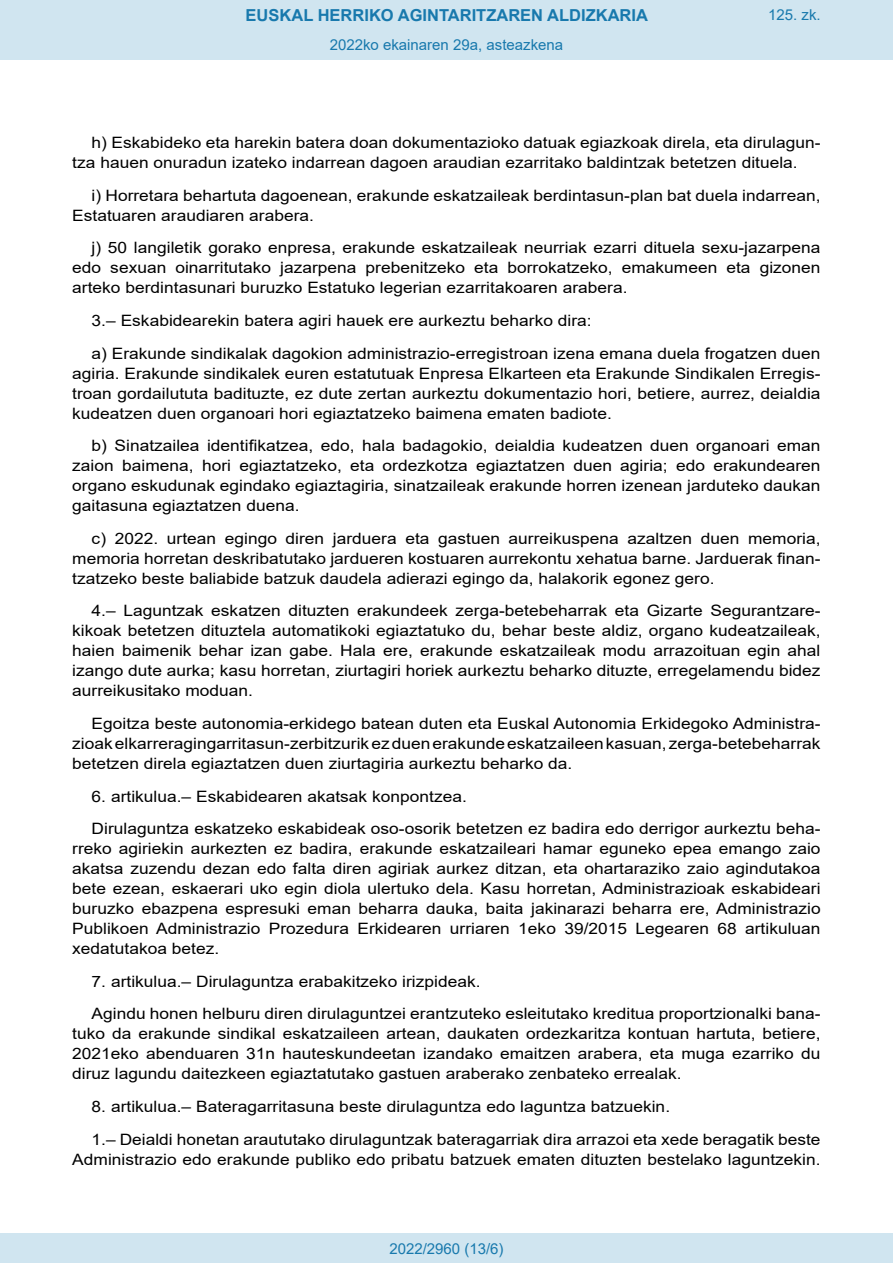
<style>
.page{position:relative;width:893px;height:1263px;background:#fff}
.page>*{position:absolute;margin:0;border:0;box-sizing:border-box;transform-origin:0 0}
.t1{font:700 16.5px "Arial";color:#1879ad}
.BOPVDetalle{font:15.6px/20px "Arial";color:#000;text-align:justify;scale:1.11 1}
.Paginacion_Centro{font:15px "Arial";color:#1879ad}
</style>
<div class="page">
<div style="left:0;top:0;width:893px;height:60px;background:#d0e5f0"></div>
<div style="left:0;top:1233px;width:893px;height:30px;background:#d0e5f0"></div>
<p class="t1" style="left:246px;top:3px;width:404px">EUSKAL HERRIKO AGINTARITZAREN ALDIZKARIA</p>
<p class="Paginacion_Centro" style="left:330px;top:35px;width:235px">2022ko ekainaren 29a, asteazkena</p>
<p class="Paginacion_Centro" style="left:768px;top:5px;width:54px">125. zk.</p>
<p class="BOPVDetalle" style="left:72px;top:133px;width:676px;text-indent:19px">h) Eskabideko eta harekin batera doan dokumentazioko datuak egiazkoak direla, eta dirulagun&shy;tza hauen onuradun izateko indarrean dagoen araudian ezarritako baldintzak betetzen dituela.</p>
<p class="BOPVDetalle" style="left:72px;top:185px;width:676px;text-indent:19px">i) Horretara behartuta dagoenean, erakunde eskatzaileak berdintasun-plan bat duela indarrean,<br>Estatuaren araudiaren arabera.</p>
<p class="BOPVDetalle" style="left:72px;top:238px;width:676px;text-indent:19px">j) 50 langiletik gorako enpresa, erakunde eskatzaileak neurriak ezarri dituela sexu-jazarpena edo sexuan oinarritutako jazarpena prebenitzeko eta borrokatzeko, emakumeen eta gizonen arteko berdintasunari buruzko Estatuko legerian ezarritakoaren arabera.</p>
<p class="BOPVDetalle" style="left:92px;top:310px;width:452px">3.– Eskabidearekin batera agiri hauek ere aurkeztu beharko dira:</p>
<p class="BOPVDetalle" style="left:72px;top:343px;width:676px;text-indent:19px">a) Erakunde sindikalak dagokion administrazio-erregistroan izena emana duela frogatzen duen agiria. Erakunde sindikalek euren estatutuak Enpresa Elkarteen eta Erakunde Sindikalen Erregis&shy;troan gordailututa badituzte, ez dute zertan aurkeztu dokumentazio hori, betiere, aurrez, deialdia kudeatzen duen organoari hori egiaztatzeko baimena ematen badiote.</p>
<p class="BOPVDetalle" style="left:72px;top:436px;width:676px;text-indent:19px">b) Sinatzailea identifikatzea, edo, hala badagokio, deialdia kudeatzen duen organoari eman zaion baimena, hori egiaztatzeko, eta ordezkotza egiaztatzen duen agiria; edo erakundearen organo eskudunak egindako egiaztagiria, sinatzaileak erakunde horren izenean jarduteko daukan gaitasuna egiaztatzen duena.</p>
<p class="BOPVDetalle" style="left:72px;top:528px;width:676px;text-indent:19px">c) 2022. urtean egingo diren jarduera eta gastuen aurreikuspena azaltzen duen memoria, memoria horretan deskribatutako jardueren kostuaren aurrekontu xehatua barne. Jarduerak finan&shy;tzatzeko beste baliabide batzuk daudela adierazi egingo da, halakorik egonez gero.</p>
<p class="BOPVDetalle" style="left:72px;top:601px;width:676px;text-indent:19px">4.– Laguntzak eskatzen dituzten erakundeek zerga-betebeharrak eta Gizarte Segurantzare&shy;kikoak betetzen dituztela automatikoki egiaztatuko du, behar beste aldiz, organo kudeatzaileak, haien baimenik behar izan gabe. Hala ere, erakunde eskatzaileak modu arrazoituan egin ahal izango dute aurka; kasu horretan, ziurtagiri horiek aurkeztu beharko dituzte, erregelamendu bidez aurreikusitako moduan.</p>
<p class="BOPVDetalle" style="left:72px;top:713px;width:676px;text-indent:19px">Egoitza beste autonomia-erkidego batean duten eta Euskal Autonomia Erkidegoko Administra&shy;zioak elkarreragingarritasun-zerbitzurik ez duen erakunde eskatzaileen kasuan, zerga-betebeharrak betetzen direla egiaztatzen duen ziurtagiria aurkeztu beharko da.</p>
<p class="BOPVDetalle" style="left:92px;top:786px;width:340px">6. artikulua.– Eskabidearen akatsak konpontzea.</p>
<p class="BOPVDetalle" style="left:72px;top:819px;width:676px;text-indent:19px">Dirulaguntza eskatzeko eskabideak oso-osorik betetzen ez badira edo derrigor aurkeztu beha&shy;rreko agiriekin aurkezten ez badira, erakunde eskatzaileari hamar eguneko epea emango zaio akatsa zuzendu dezan edo falta diren agiriak aurkez ditzan, eta ohartaraziko zaio agindutakoa bete ezean, eskaerari uko egin diola ulertuko dela. Kasu horretan, Administrazioak eskabideari buruzko ebazpena espresuki eman beharra dauka, baita jakinarazi beharra ere, Administrazio Publikoen Administrazio Prozedura Erkidearen urriaren 1eko 39/2015 Legearen 68 artikuluan xedatutakoa betez.</p>
<p class="BOPVDetalle" style="left:92px;top:971px;width:352px">7. artikulua.– Dirulaguntza erabakitzeko irizpideak.</p>
<p class="BOPVDetalle" style="left:72px;top:1004px;width:676px;text-indent:19px">Agindu honen helburu diren dirulaguntzei erantzuteko esleitutako kreditua proportzionalki bana&shy;tuko da erakunde sindikal eskatzaileen artean, daukaten ordezkaritza kontuan hartuta, betiere, 2021eko abenduaren 31n hauteskundeetan izandako emaitzen arabera, eta muga ezarriko du diruz lagundu daitezkeen egiaztatutako gastuen araberako zenbateko errealak.</p>
<p class="BOPVDetalle" style="left:92px;top:1096px;width:523px">8. artikulua.– Bateragarritasuna beste dirulaguntza edo laguntza batzuekin.</p>
<p class="BOPVDetalle" style="left:72px;top:1129px;width:676px;text-align:right">1.– Deialdi honetan araututako dirulaguntzak bateragarriak dira arrazoi eta xede beragatik beste<br>Administrazio edo erakunde publiko edo pribatu batzuek ematen dituzten bestelako laguntzekin.</p>
<p class="Paginacion_Centro" style="left:389px;top:1238px;width:116px">2022/2960 (13/6)</p>
</div>
